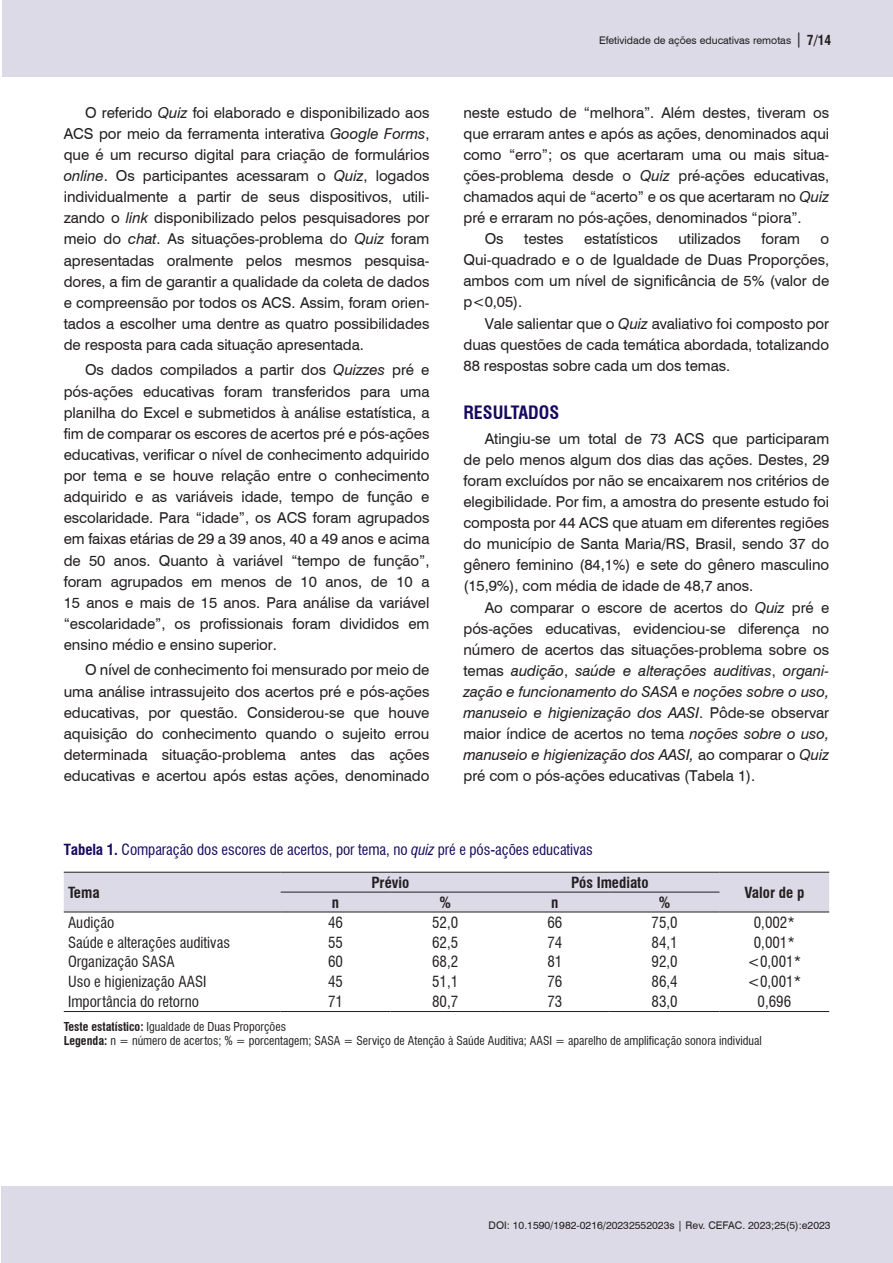
<style>
.page{position:relative;width:893px;height:1263px;background:#fff}
.page>*{position:absolute;margin:0;border:0;box-sizing:border-box;transform-origin:0 0}
.Nivel_1{font:700 condensed 18px "Swiss 721 BT";color:#18085f}
.Corpo_do_texto{font:15px/21.1px "Swiss 721 BT";letter-spacing:-.005em;color:#231f20;text-align:justify}
.Texto_tabelas{font:condensed 15px "Swiss 721 BT";color:#231f20}
.Titulo_tabelas_e_gráficos{font:condensed 15px "Swiss 721 BT";letter-spacing:-.005em;color:#18085f}
.Texto_tabelas-2{font:700 condensed 15px "Swiss 721 BT";color:#231f20}
.Legendas{font:condensed 12px "Swiss 721 BT";color:#231f20}
.t1{font:10.5px "Swiss 721 BT";color:#231f20}
.s1{font-style:italic}
.s2{font-size:15px}
.s3{font-weight:700;font-stretch:condensed;font-size:13.5px}
.s4{font-weight:700}
</style>
<div class="page">
<div style="left:1px;top:1186px;width:892px;height:77px;background:#dcdae7"></div>
<div style="left:2px;top:0;width:891px;height:77px;background:#dcdae7"></div>
<div style="left:64px;top:873px;width:765px;height:39px;background:#dcdae7"></div>
<hr style="left:281px;top:892px;width:109px;height:1px;background:#231f20">
<hr style="left:390px;top:892px;width:110px;height:1px;background:#231f20">
<hr style="left:500px;top:892px;width:110px;height:1px;background:#231f20">
<hr style="left:610px;top:892px;width:109px;height:1px;background:#231f20">
<hr style="left:64px;top:912px;width:217px;height:1px;background:#231f20">
<hr style="left:281px;top:912px;width:109px;height:1px;background:#231f20">
<hr style="left:390px;top:912px;width:110px;height:1px;background:#231f20">
<hr style="left:500px;top:912px;width:110px;height:1px;background:#231f20">
<hr style="left:610px;top:912px;width:109px;height:1px;background:#231f20">
<hr style="left:719px;top:912px;width:110px;height:1px;background:#231f20">
<hr style="left:64px;top:872px;width:217px;height:1px;background:#231f20">
<hr style="left:281px;top:872px;width:109px;height:1px;background:#231f20">
<hr style="left:390px;top:872px;width:110px;height:1px;background:#231f20">
<hr style="left:500px;top:872px;width:110px;height:1px;background:#231f20">
<hr style="left:610px;top:872px;width:109px;height:1px;background:#231f20">
<hr style="left:719px;top:872px;width:110px;height:1px;background:#231f20">
<hr style="left:64px;top:1011px;width:217px;height:1px;background:#231f20">
<hr style="left:281px;top:1011px;width:109px;height:1px;background:#231f20">
<hr style="left:390px;top:1011px;width:110px;height:1px;background:#231f20">
<hr style="left:500px;top:1011px;width:110px;height:1px;background:#231f20">
<hr style="left:610px;top:1011px;width:109px;height:1px;background:#231f20">
<hr style="left:719px;top:1011px;width:110px;height:1px;background:#231f20">
<p class="Corpo_do_texto" style="left:64px;top:101px;width:367px;text-indent:21px">O referido <span class="s1">Quiz</span> foi elaborado e disponibilizado aos ACS por meio da ferramenta interativa <span class="s1">Google Forms</span>, que é um recurso digital para criação de formulários <span class="s1">online</span>. Os participantes acessaram o <span class="s1">Quiz</span>, logados individualmente a partir de seus dispositivos, utili&shy;zando o <span class="s1">link</span> disponibilizado pelos pesquisadores por meio do <span class="s1">chat</span>. As situações-problema do <span class="s1">Quiz</span> foram apresentadas oralmente pelos mesmos pesquisa&shy;dores, a fim de garantir a qualidade da coleta de dados e compreensão por todos os ACS. Assim, foram orien&shy;tados a escolher uma dentre as quatro possibilidades de resposta para cada situação apresentada.</p>
<p class="Corpo_do_texto" style="left:64px;top:359px;width:367px;text-indent:21px">Os dados compilados a partir dos <span class="s1">Quizzes</span> pré e pós-ações educativas foram transferidos para uma planilha do Excel e submetidos à análise estatística, a fim de comparar os escores de acertos pré e pós-ações educativas, verificar o nível de conhecimento adquirido por tema e se houve relação entre o conhecimento adquirido e as variáveis idade, tempo de função e escolaridade. Para “idade”, os ACS foram agrupados em faixas etárias de 29 a 39 anos, 40 a 49 anos e acima de 50 anos. Quanto à variável “tempo de função”, foram agrupados em menos de 10 anos, de 10 a 15 anos e mais de 15 anos. Para análise da variável “escolaridade”, os profissionais foram divididos em ensino médio e ensino superior.</p>
<p class="Corpo_do_texto" style="left:64px;top:659px;width:367px;text-indent:21px">O nível de conhecimento foi mensurado por meio de uma análise intrassujeito dos acertos pré e pós-ações educativas, por questão. Considerou-se que houve aquisição do conhecimento quando o sujeito errou determinada situação-problema antes das ações educativas e acertou após estas ações, denominado</p>
<p class="t1" style="left:599px;top:33px;width:234px">Efetividade de ações educativas remotas <span class="s2">|</span> <span class="s3">7/14</span></p>
<p class="Corpo_do_texto" style="left:463px;top:101px;width:367px">neste estudo de “melhora”. Além destes, tiveram os que erraram antes e após as ações, denominados aqui como “erro”; os que acertaram uma ou mais situa&shy;ções-problema desde o <span class="s1">Quiz</span> pré-ações educativas, chamados aqui de “acerto” e os que acertaram no <span class="s1">Quiz </span>pré e erraram no pós-ações, denominados “piora”.</p>
<p class="Corpo_do_texto" style="left:485px;top:228px;width:20px">Os</p>
<p class="Corpo_do_texto" style="left:524px;top:228px;width:41px">testes</p>
<p class="Corpo_do_texto" style="left:584px;top:228px;width:75px">estatísticos</p>
<p class="Corpo_do_texto" style="left:678px;top:228px;width:64px">utilizados</p>
<p class="Corpo_do_texto" style="left:762px;top:228px;width:40px">foram</p>
<p class="Corpo_do_texto" style="left:463px;top:228px;width:367px;text-indent:357px">o Qui-quadrado e o de Igualdade de Duas Proporções, ambos com um nível de significância de 5% (valor de p&lt;0,05).</p>
<p class="Corpo_do_texto" style="left:463px;top:312px;width:367px;text-indent:21px">Vale salientar que o <span class="s1">Quiz</span> avaliativo foi composto por duas questões de cada temática abordada, totalizando 88 respostas sobre cada um dos temas.</p>
<p class="Nivel_1" style="left:463px;top:401px;width:97px">RESULTADOS</p>
<p class="Corpo_do_texto" style="left:463px;top:428px;width:367px;text-indent:21px">Atingiu-se um total de 73 ACS que participaram de pelo menos algum dos dias das ações. Destes, 29 foram excluídos por não se encaixarem nos critérios de elegibilidade. Por fim, a amostra do presente estudo foi composta por 44 ACS que atuam em diferentes regiões do município de Santa Maria/RS, Brasil, sendo 37 do gênero feminino (84,1%) e sete do gênero masculino (15,9%), com média de idade de 48,7 anos.</p>
<p class="Corpo_do_texto" style="left:463px;top:597px;width:367px;text-indent:21px">Ao comparar o escore de acertos do <span class="s1">Quiz</span> pré e pós-ações educativas, evidenciou-se diferença no número de acertos das situações-problema sobre os temas <span class="s1">audição</span>, <span class="s1">saúde e alterações auditivas</span>, <span class="s1">organi&shy;zação e funcionamento do SASA</span> e <span class="s1">noções sobre o uso, manuseio e higienização dos AASI</span>. Pôde-se observar maior índice de acertos no tema <span class="s1">noções sobre o uso, manuseio e higienização dos AASI,</span> ao comparar o <span class="s1">Quiz </span>pré com o pós-ações educativas (Tabela 1).</p>
<p class="Titulo_tabelas_e_gráficos" style="left:64px;top:840px;width:530px"><span class="s4">Tabela 1.</span> Comparação dos escores de acertos, por tema, no <span class="s1">quiz</span> pré e pós-ações educativas</p>
<p class="Texto_tabelas-2" style="left:68px;top:883px;width:33px">Tema</p>
<p class="Texto_tabelas-2" style="left:371px;top:873px;width:39px">Prévio</p>
<p class="Texto_tabelas-2" style="left:571px;top:873px;width:79px">Pós Imediato</p>
<p class="Texto_tabelas-2" style="left:332px;top:893px;width:9px">n</p>
<p class="Texto_tabelas-2" style="left:439px;top:893px;width:13px">%</p>
<p class="Texto_tabelas-2" style="left:551px;top:893px;width:9px">n</p>
<p class="Texto_tabelas-2" style="left:659px;top:893px;width:13px">%</p>
<p class="Texto_tabelas-2" style="left:744px;top:883px;width:61px">Valor de p</p>
<p class="Texto_tabelas" style="left:68px;top:913px;width:48px">Audição</p>
<p class="Texto_tabelas" style="left:328px;top:913px;width:16px">46</p>
<p class="Texto_tabelas" style="left:432px;top:913px;width:28px">52,0</p>
<p class="Texto_tabelas" style="left:547px;top:913px;width:16px">66</p>
<p class="Texto_tabelas" style="left:652px;top:913px;width:28px">75,0</p>
<p class="Texto_tabelas" style="left:754px;top:913px;width:43px">0,002*</p>
<p class="Texto_tabelas" style="left:68px;top:933px;width:163px">Saúde e alterações auditivas</p>
<p class="Texto_tabelas" style="left:328px;top:933px;width:16px">55</p>
<p class="Texto_tabelas" style="left:432px;top:933px;width:28px">62,5</p>
<p class="Texto_tabelas" style="left:547px;top:933px;width:16px">74</p>
<p class="Texto_tabelas" style="left:652px;top:933px;width:28px">84,1</p>
<p class="Texto_tabelas" style="left:754px;top:933px;width:43px">0,001*</p>
<p class="Texto_tabelas" style="left:68px;top:953px;width:108px">Organização SASA</p>
<p class="Texto_tabelas" style="left:328px;top:953px;width:16px">60</p>
<p class="Texto_tabelas" style="left:432px;top:953px;width:28px">68,2</p>
<p class="Texto_tabelas" style="left:547px;top:953px;width:16px">81</p>
<p class="Texto_tabelas" style="left:652px;top:953px;width:28px">92,0</p>
<p class="Texto_tabelas" style="left:747px;top:953px;width:55px">&lt;0,001*</p>
<p class="Texto_tabelas" style="left:68px;top:973px;width:140px">Uso e higienização AASI</p>
<p class="Texto_tabelas" style="left:328px;top:973px;width:16px">45</p>
<p class="Texto_tabelas" style="left:432px;top:973px;width:28px">51,1</p>
<p class="Texto_tabelas" style="left:547px;top:973px;width:16px">76</p>
<p class="Texto_tabelas" style="left:652px;top:973px;width:28px">86,4</p>
<p class="Texto_tabelas" style="left:747px;top:973px;width:55px">&lt;0,001*</p>
<p class="Texto_tabelas" style="left:68px;top:993px;width:133px">Importância do retorno</p>
<p class="Texto_tabelas" style="left:328px;top:993px;width:16px">71</p>
<p class="Texto_tabelas" style="left:432px;top:993px;width:28px">80,7</p>
<p class="Texto_tabelas" style="left:547px;top:993px;width:16px">73</p>
<p class="Texto_tabelas" style="left:652px;top:993px;width:28px">83,0</p>
<p class="Texto_tabelas" style="left:757px;top:993px;width:35px">0,696</p>
<p class="Legendas" style="left:64px;top:1019px;width:224px"><span class="s4">Teste estatístico:</span> Igualdade de Duas Proporções</p>
<p class="Legendas" style="left:64px;top:1033px;width:700px"><span class="s4">Legenda:</span> n = número de acertos; % = porcentagem; SASA = Serviço de Atenção à Saúde Auditiva; AASI = aparelho de amplificação sonora individual</p>
<p class="t1" style="left:489px;top:1218px;width:343px">DOI: 10.1590/1982-0216/20232552023s | Rev. CEFAC. 2023;25(5):e2023</p>
</div>
